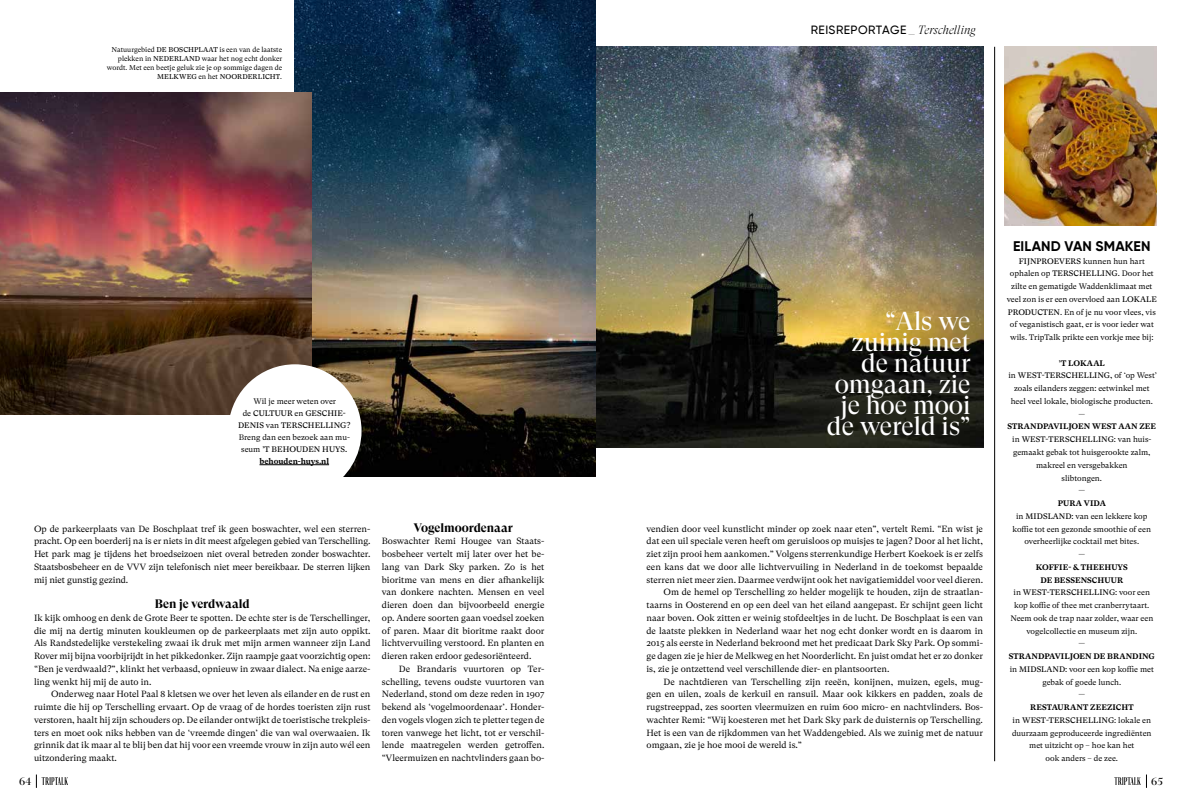
<style>
.page{position:relative;width:1191px;height:808px;background:#fff}
.page>*{position:absolute;margin:0;border:0;box-sizing:border-box;transform-origin:0 0}
.t1{font:26px/21px "GT Super Display";color:#fff;text-align:right}
.t2{font:700 14px "Gilroy";letter-spacing:.01em;color:#000}
.t3{font:700 12.3px "GT Super Display";color:#000}
.t4{font:500 12px "Gilroy";letter-spacing:.035em;color:#000}
.t5{font:11px "GT Super Display";color:#000}
.t6{font:10.6px "GT Super Display";color:#000;scale:1.04 1}
.t7{font:9px/12.8px "GT Super Text";color:#000;text-align:justify}
.t8{font:8px/12.8px "GT Super Text";color:#000;text-align:center}
.t9{font:7px/9px "GT Super Text";color:#000;text-align:right}
.s1{font-style:inherit}
.s2{font-weight:700}
.s3{font-family:"GT Super Display";font-weight:300;font-style:italic}
</style>
<div class="page">
<hr style="left:994px;top:47px;width:1px;height:714px;background:#000">
<img style="left:595px;top:47px;width:388px;height:401px">
<img style="left:295px;top:0;width:300px;height:476px">
<img style="left:0;top:92px;width:312px;height:323px">
<img style="left:1004px;top:47px;width:153px;height:178px">
<svg style="left:228px;top:364px;width:133px;height:113px"></svg>
<hr style="left:259px;top:464px;width:70px;height:1px;background:#000">
<svg style="left:1146px;top:774px;width:1px;height:14px"></svg>
<svg style="left:36px;top:774px;width:32px;height:14px"></svg>
<svg style="left:1114px;top:777px;width:26px;height:8px"></svg>
<p class="t9" style="left:107px;top:45px;width:177px">Natuurgebied <span class="s1">DE BOSCHPLAAT</span> is een van de laatste plekken in <span class="s1">NEDERLAND</span> waar het nog echt donker wordt. Met een beetje geluk zie je op sommige dagen de <span class="s1">MELKWEG</span> en het <span class="s1">NOORDERLICHT</span>.</p>
<p class="t8" style="left:238px;top:395px;width:114px;line-height:12px">Wil je meer weten over<br>de <span class="s1">CULTUUR</span> en <span class="s1">GESCHIE-<br>DENIS</span> van <span class="s1">TERSCHELLING</span>?<br>Breng dan een bezoek aan mu&shy;seum <span class="s1">’T BEHOUDEN HUYS. </span><span class="s2">behouden-huys.nl</span></p>
<p class="t7" style="left:34px;top:522px;width:338px">Op de parkeerplaats van De Boschplaat tref ik geen boswachter, wel een sterren&shy;pracht. Op een boerderij na is er niets in dit meest afgelegen gebied van Terschelling.<br>Het park mag je tijdens het broedseizoen niet overal betreden zonder boswachter.<br>Staatsbosbeheer en de VVV zijn telefonisch niet meer bereikbaar. De sterren lijken mij niet gunstig gezind.</p>
<h3 class="t3" style="left:155px;top:597px;width:96px">Ben je verdwaald</h3>
<p class="t7" style="left:34px;top:611px;width:338px">Ik kijk omhoog en denk de Grote Beer te spotten. De echte ster is de Terschellinger, die mij na dertig minuten koukleumen op de parkeerplaats met zijn auto oppikt.<br>Als Randstedelijke verstekeling zwaai ik druk met mijn armen wanneer zijn Land Rover mij bijna voorbijrijdt in het pikkedonker. Zijn raampje gaat voorzichtig open: “Ben je verdwaald?”, klinkt het verbaasd, opnieuw in zwaar dialect. Na enige aarze&shy;ling wenkt hij mij de auto in.</p>
<p class="t7" style="left:34px;top:688px;width:338px;text-indent:17px">Onderweg naar Hotel Paal 8 kletsen we over het leven als eilander en de rust en ruimte die hij op Terschelling ervaart. Op de vraag of de hordes toeristen zijn rust verstoren, haalt hij zijn schouders op. De eilander ontwijkt de toeristische trekpleis&shy;ters en moet ook niks hebben van de ‘vreemde dingen’ die van wal overwaaien. Ik grinnik dat ik maar al te blij ben dat hij voor een vreemde vrouw in zijn auto wél een uitzondering maakt.</p>
<h3 class="t3" style="left:413px;top:521px;width:101px">Vogelmoordenaar</h3>
<p class="t7" style="left:382px;top:535px;width:164px">Boswachter Remi Hougee van Staats&shy;bosbeheer vertelt mij later over het be&shy;lang van Dark Sky parken. Zo is het bioritme van mens en dier afhankelijk van donkere nachten. Mensen en veel dieren doen dan bijvoorbeeld energie op. Andere soorten gaan voedsel zoeken of paren. Maar dit bioritme raakt door lichtvervuiling verstoord. En planten en dieren raken erdoor gedesoriënteerd.</p>
<p class="t7" style="left:382px;top:662px;width:164px;text-indent:17px">De Brandaris vuurtoren op Ter&shy;schelling, tevens oudste vuurtoren van Nederland, stond om deze reden in 1907 bekend als ‘vogelmoordenaar’. Honder&shy;den vogels vlogen zich te pletter tegen de toren vanwege het licht, tot er verschil&shy;lende maatregelen werden getroffen. “Vleermuizen en nachtvlinders gaan bo-</p>
<h3 class="t4" style="left:810px;top:22px;width:167px">REISREPORTAGE <span class="s3">_ Terschelling</span></h3>
<h1 class="t1" style="left:827px;top:312px;width:145px">“Als we zuinig met de natuur omgaan, zie je hoe mooi de wereld is”</h1>
<p class="t7" style="left:646px;top:522px;width:338px">vendien door veel kunstlicht minder op zoek naar eten”, vertelt Remi. “En wist je</p>
<p class="t7" style="left:646px;top:535px;width:338px">dat een uil speciale veren heeft om geruisloos op muisjes te jagen? Door al het licht,</p>
<p class="t7" style="left:646px;top:547px;width:338px">ziet zijn prooi hem aankomen.” Volgens sterrenkundige Herbert Koekoek is er zelfs</p>
<p class="t7" style="left:646px;top:560px;width:338px">een kans dat we door alle lichtvervuiling in Nederland in de toekomst bepaalde</p>
<p class="t7" style="left:646px;top:573px;width:338px">sterren niet meer zien. Daarmee verdwijnt ook het navigatiemiddel voor veel dieren.</p>
<p class="t7" style="left:663px;top:586px;width:321px">Om de hemel op Terschelling zo helder mogelijk te houden, zijn de straatlan-</p>
<p class="t7" style="left:646px;top:599px;width:338px">taarns in Oosterend en op een deel van het eiland aangepast. Er schijnt geen licht</p>
<p class="t7" style="left:646px;top:611px;width:338px">naar boven. Ook zitten er weinig stofdeeltjes in de lucht. De Boschplaat is een van</p>
<p class="t7" style="left:646px;top:624px;width:338px">de laatste plekken in Nederland waar het nog echt donker wordt en is daarom in</p>
<p class="t7" style="left:646px;top:637px;width:338px">2015 als eerste in Nederland bekroond met het predicaat Dark Sky Park. Op sommi-</p>
<p class="t7" style="left:646px;top:650px;width:338px">ge dagen zie je hier de Melkweg en het Noorderlicht. En juist omdat het er zo donker</p>
<p class="t7" style="left:646px;top:662px;width:244px">is, zie je ontzettend veel verschillende dier- en plantsoorten.</p>
<p class="t7" style="left:663px;top:675px;width:321px">De nachtdieren van Terschelling zijn reeën, konijnen, muizen, egels, mug-</p>
<p class="t7" style="left:646px;top:688px;width:338px">gen en uilen, zoals de kerkuil en ransuil. Maar ook kikkers en padden, zoals de</p>
<p class="t7" style="left:646px;top:701px;width:338px">rugstreeppad, zes soorten vleermuizen en ruim 600 micro- en nachtvlinders. Bos-</p>
<p class="t7" style="left:646px;top:713px;width:338px">wachter Remi: “Wij koesteren met het Dark Sky park de duisternis op Terschelling.</p>
<p class="t7" style="left:646px;top:726px;width:338px">Het is een van de rijkdommen van het Waddengebied. Als we zuinig met de natuur</p>
<p class="t7" style="left:646px;top:739px;width:157px">omgaan, zie je hoe mooi de wereld is.”</p>
<h2 class="t2" style="left:1013px;top:237px;width:139px">EILAND VAN SMAKEN</h2>
<p class="t8" style="left:1006px;top:254px;width:152px"><span class="s1">FIJNPROEVERS</span> kunnen hun hart ophalen op <span class="s1">TERSCHELLING</span>. Door het zilte en gematigde Waddenklimaat met veel zon is er een overvloed aan <span class="s1">LOKALE PRODUCTEN</span>. En of je nu voor vlees, vis of veganistisch gaat, er is voor ieder wat wils. TripTalk prikte een vorkje mee bij:</p>
<p class="t8" style="left:1008px;top:357px;width:150px"><span class="s2">’T LOKAAL<br></span>in <span class="s1">WEST-TERSCHELLING,</span> of ‘op West’ zoals eilanders zeggen: eetwinkel met heel veel lokale, biologische producten.</p>
<p class="t8" style="left:1007px;top:420px;width:150px"><span class="s2">STRANDPAVILJOEN WEST AAN ZEE </span>in <span class="s1">WEST-TERSCHELLING</span>: van huis&shy;gemaakt gebak tot huisgerookte zalm, makreel en versgebakken<br>slibtongen.<br>—</p>
<p class="t8" style="left:1012px;top:497px;width:140px"><span class="s2">PURA VIDA<br></span>in <span class="s1">MIDSLAND</span>: van een lekkere kop koffie tot een gezonde smoothie of een overheerlijke cocktail met bites.<br>—</p>
<p class="t8" style="left:1010px;top:561px;width:144px"><span class="s2">KOFFIE- &amp; THEEHUYS<br>DE BESSENSCHUUR<br></span>in <span class="s1">WEST-TERSCHELLING</span>: voor een kop koffie of thee met cranberrytaart.<br>Neem ook de trap naar zolder, waar een vogelcollectie en museum zijn.<br>—</p>
<p class="t8" style="left:1009px;top:650px;width:147px"><span class="s2">STRANDPAVILJOEN DE BRANDING </span>in <span class="s1">MIDSLAND</span>: voor een kop koffie met gebak of goede lunch.<br>—</p>
<p class="t8" style="left:1012px;top:701px;width:141px"><span class="s2">RESTAURANT ZEEZICHT<br></span>in <span class="s1">WEST-TERSCHELLING</span>: lokale en duurzaam geproduceerde ingrediënten met uitzicht op – hoe kan het<br>ook anders – de zee.</p>
<p class="t5" style="left:19px;top:775px;width:13px">64</p>
<p class="t6" style="left:1151px;top:776px;width:13px">65</p>
</div>
